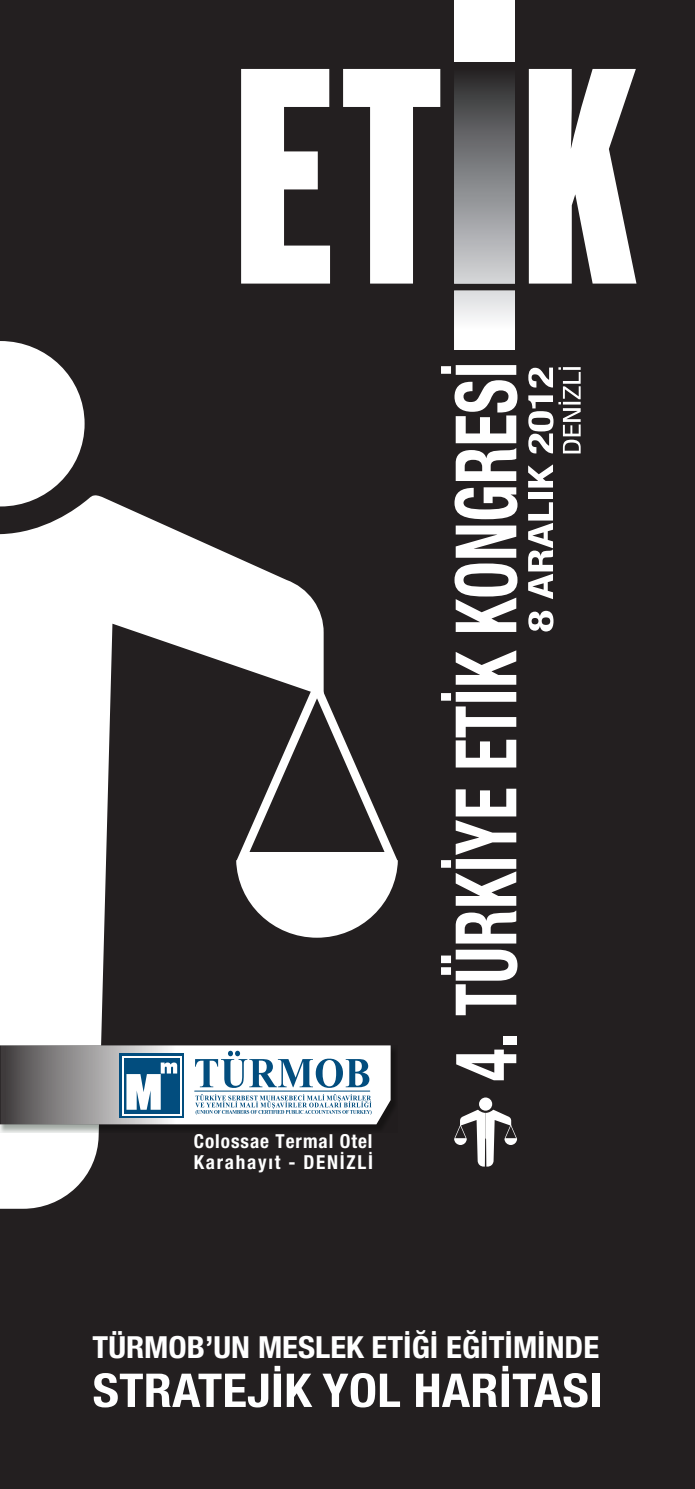
<style>
.page{position:relative;width:695px;height:1489px;background:#fff}
.page>*{position:absolute;margin:0;border:0;box-sizing:border-box;transform-origin:0 0}
.t1{font:700 condensed 46.55px "Helvetica Neue";letter-spacing:.005em;color:#fff;scale:1.08 1}
.t2{font:700 condensed 30.28px "Helvetica Neue";color:#fff;scale:1.08 1}
.t3{font:700 condensed 19.25px/20.3px "Helvetica Neue LT Pro";letter-spacing:.05em;color:#fff}
</style>
<div class="page">
<div style="left:0;top:0;width:694px;height:1488px;background:#231f20"></div>
<svg style="left:323px;top:677px;width:75px;height:260px"></svg>
<svg style="left:0;top:495px;width:323px;height:713px"></svg>
<svg style="left:0;top:341px;width:85px;height:165px"></svg>
<svg style="left:0;top:1045px;width:394px;height:88px"></svg>
<svg style="left:0;top:1045px;width:390px;height:79px;background:#a8b4bd"></svg>
<div style="left:454px;top:0;width:61px;height:62px;background:#fff"></div>
<svg style="left:241px;top:69px;width:89px;height:214px"></svg>
<svg style="left:343px;top:69px;width:97px;height:214px"></svg>
<svg style="left:454px;top:77px;width:61px;height:273px;background:#9a9b9d"></svg>
<svg style="left:528px;top:69px;width:108px;height:214px"></svg>
<svg style="left:456px;top:1049px;width:60px;height:31px"></svg>
<div style="left:503px;top:1035px;width:13px;height:9px;background:#fff"></div>
<svg style="left:441px;top:949px;width:76px;height:66px"></svg>
<svg style="left:441px;top:788px;width:75px;height:155px"></svg>
<svg style="left:441px;top:692px;width:75px;height:75px"></svg>
<svg style="left:455px;top:650px;width:61px;height:34px"></svg>
<svg style="left:454px;top:563px;width:63px;height:69px"></svg>
<svg style="left:455px;top:525px;width:61px;height:32px"></svg>
<svg style="left:454px;top:487px;width:63px;height:32px"></svg>
<svg style="left:441px;top:365px;width:76px;height:116px"></svg>
<div style="left:479px;top:1097px;width:13px;height:13px;background:#fff;border-radius:50%"></div>
<svg style="left:454px;top:1109px;width:63px;height:57px"></svg>
<svg style="left:528px;top:610px;width:25px;height:21px"></svg>
<svg style="left:528px;top:502px;width:25px;height:97px"></svg>
<div style="left:528px;top:492px;width:25px;height:7px;background:#fff"></div>
<svg style="left:528px;top:464px;width:25px;height:23px"></svg>
<svg style="left:528px;top:367px;width:52px;height:86px"></svg>
<p class="t3" style="left:194px;top:1130px;width:181px">Colossae Termal Otel<br>Karahayıt - DENİZLİ</p>
<h2 class="t2" style="left:93px;top:1321px;width:470px">TÜRMOB’UN MESLEK ETİĞİ EĞİTİMİNDE</h2>
<h1 class="t1" style="left:93px;top:1351px;width:473px">STRATEJİK YOL HARİTASI</h1>
</div>
